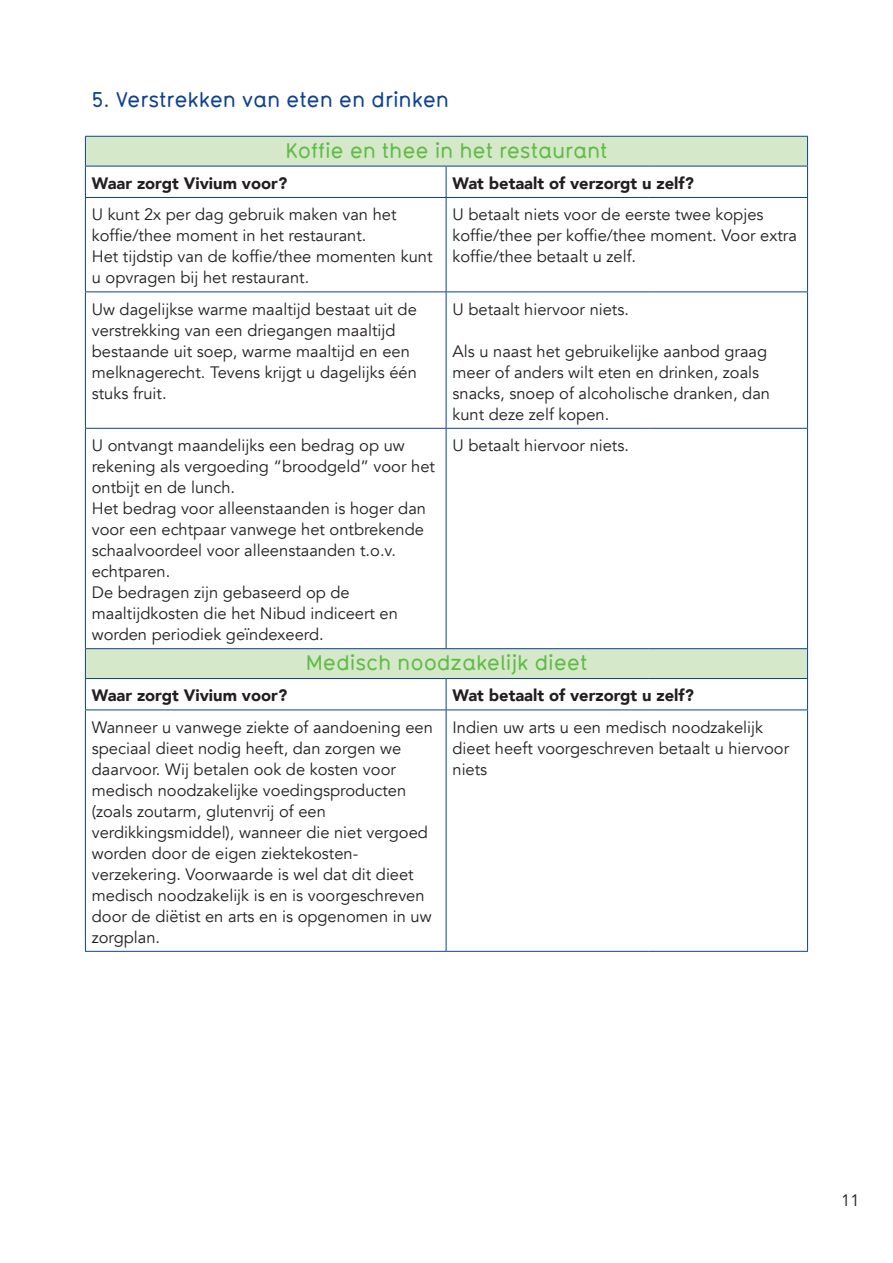
<style>
.page{position:relative;width:893px;height:1263px;background:#fff}
.page>*{position:absolute;margin:0;border:0;box-sizing:border-box;transform-origin:0 0}
.kopje{font:21px "Typ Med";color:#60bb46}
.kopje-2{font:21px "Typ Med";color:#0f4191}
.tekst{font:16.5px/21px "Avenir";color:#231f20}
.tekst-2{font:900 16.5px "Avenir";color:#231f20}
</style>
<div class="page">
<svg style="left:86px;top:137px;width:721px;height:541px"></svg>
<hr style="left:85px;top:166px;width:1px;height:31px;background:#0f4191">
<hr style="left:446px;top:166px;width:1px;height:31px;background:#0f4191">
<hr style="left:807px;top:166px;width:1px;height:31px;background:#0f4191">
<hr style="left:85px;top:197px;width:361px;height:1px;background:#0f4191">
<hr style="left:85px;top:198px;width:1px;height:93px;background:#0f4191">
<hr style="left:446px;top:197px;width:202px;height:1px;background:#0f4191">
<hr style="left:446px;top:198px;width:1px;height:93px;background:#0f4191">
<hr style="left:648px;top:197px;width:160px;height:1px;background:#0f4191">
<hr style="left:807px;top:198px;width:1px;height:93px;background:#0f4191">
<hr style="left:85px;top:291px;width:361px;height:1px;background:#0f4191">
<hr style="left:85px;top:292px;width:1px;height:136px;background:#0f4191">
<hr style="left:446px;top:291px;width:202px;height:1px;background:#0f4191">
<hr style="left:446px;top:292px;width:1px;height:136px;background:#0f4191">
<hr style="left:648px;top:291px;width:160px;height:1px;background:#0f4191">
<hr style="left:807px;top:292px;width:1px;height:136px;background:#0f4191">
<hr style="left:85px;top:428px;width:361px;height:1px;background:#0f4191">
<hr style="left:85px;top:429px;width:1px;height:219px;background:#0f4191">
<hr style="left:446px;top:428px;width:202px;height:1px;background:#0f4191">
<hr style="left:446px;top:429px;width:1px;height:219px;background:#0f4191">
<hr style="left:648px;top:428px;width:160px;height:1px;background:#0f4191">
<hr style="left:807px;top:429px;width:1px;height:219px;background:#0f4191">
<hr style="left:85px;top:679px;width:1px;height:30px;background:#0f4191">
<hr style="left:446px;top:679px;width:1px;height:30px;background:#0f4191">
<hr style="left:807px;top:679px;width:1px;height:30px;background:#0f4191">
<hr style="left:85px;top:709px;width:361px;height:1px;background:#0f4191">
<hr style="left:85px;top:710px;width:1px;height:241px;background:#0f4191">
<hr style="left:446px;top:709px;width:202px;height:1px;background:#0f4191">
<hr style="left:446px;top:710px;width:1px;height:241px;background:#0f4191">
<hr style="left:648px;top:709px;width:160px;height:1px;background:#0f4191">
<hr style="left:807px;top:710px;width:1px;height:241px;background:#0f4191">
<hr style="left:85px;top:648px;width:361px;height:1px;background:#0f4191">
<svg style="left:85px;top:649px;width:1px;height:29px"></svg>
<hr style="left:446px;top:648px;width:202px;height:1px;background:#0f4191">
<hr style="left:648px;top:648px;width:160px;height:1px;background:#0f4191">
<svg style="left:807px;top:649px;width:1px;height:29px"></svg>
<hr style="left:85px;top:678px;width:361px;height:1px;background:#0f4191">
<hr style="left:446px;top:678px;width:202px;height:1px;background:#0f4191">
<hr style="left:648px;top:678px;width:160px;height:1px;background:#0f4191">
<hr style="left:85px;top:951px;width:361px;height:1px;background:#0f4191">
<hr style="left:446px;top:951px;width:202px;height:1px;background:#0f4191">
<hr style="left:648px;top:951px;width:160px;height:1px;background:#0f4191">
<hr style="left:85px;top:136px;width:361px;height:1px;background:#0f4191">
<svg style="left:85px;top:137px;width:1px;height:29px"></svg>
<hr style="left:446px;top:136px;width:202px;height:1px;background:#0f4191">
<hr style="left:648px;top:136px;width:160px;height:1px;background:#0f4191">
<svg style="left:807px;top:137px;width:1px;height:29px"></svg>
<hr style="left:85px;top:166px;width:361px;height:1px;background:#0f4191">
<hr style="left:446px;top:166px;width:202px;height:1px;background:#0f4191">
<hr style="left:648px;top:166px;width:160px;height:1px;background:#0f4191">
<p class="kopje-2" style="left:92px;top:85px;width:359px">5. Verstrekken van eten en drinken</p>
<p class="kopje" style="left:285px;top:136px;width:324px">Koffie en thee in het restaurant</p>
<p class="tekst-2" style="left:92px;top:169px;width:197px">Waar zorgt Vivium voor?</p>
<p class="tekst-2" style="left:452px;top:169px;width:243px">Wat betaalt of verzorgt u zelf?</p>
<p class="tekst" style="left:92px;top:204px;width:306px">U kunt 2x per dag gebruik maken van het koffie/thee moment in het restaurant.</p>
<p class="tekst" style="left:92px;top:246px;width:342px">Het tijdstip van de koffie/thee momenten kunt u opvragen bij het restaurant.</p>
<p class="tekst" style="left:452px;top:204px;width:346px">U betaalt niets voor de eerste twee kopjes koffie/thee per koffie/thee moment. Voor extra koffie/thee betaalt u zelf.</p>
<p class="tekst" style="left:92px;top:299px;width:327px">Uw dagelijkse warme maaltijd bestaat uit de verstrekking van een driegangen maaltijd bestaande uit soep, warme maaltijd en een melknagerecht. Tevens krijgt u dagelijks één stuks fruit.</p>
<p class="tekst" style="left:452px;top:299px;width:178px">U betaalt hiervoor niets.</p>
<p class="tekst" style="left:452px;top:341px;width:319px">Als u naast het gebruikelijke aanbod graag meer of anders wilt eten en drinken, zoals snacks, snoep of alcoholische dranken, dan kunt deze zelf kopen.</p>
<p class="tekst" style="left:92px;top:435px;width:345px">U ontvangt maandelijks een bedrag op uw rekening als vergoeding “broodgeld” voor het ontbijt en de lunch.</p>
<p class="tekst" style="left:92px;top:498px;width:336px">Het bedrag voor alleenstaanden is hoger dan voor een echtpaar vanwege het ontbrekende schaalvoordeel voor alleenstaanden t.o.v. echtparen.</p>
<p class="tekst" style="left:92px;top:582px;width:308px">De bedragen zijn gebaseerd op de maaltijdkosten die het Nibud indiceert en worden periodiek geïndexeerd.</p>
<p class="tekst" style="left:452px;top:435px;width:178px">U betaalt hiervoor niets.</p>
<p class="kopje" style="left:306px;top:648px;width:283px">Medisch noodzakelijk dieet</p>
<p class="tekst-2" style="left:92px;top:681px;width:197px">Waar zorgt Vivium voor?</p>
<p class="tekst-2" style="left:452px;top:681px;width:243px">Wat betaalt of verzorgt u zelf?</p>
<p class="tekst" style="left:92px;top:717px;width:343px">Wanneer u vanwege ziekte of aandoening een speciaal dieet nodig heeft, dan zorgen we daarvoor. Wij betalen ook de kosten voor medisch noodzakelijke voedingsproducten (zoals zoutarm, glutenvrij of een verdikkingsmiddel), wanneer die niet vergoed worden door de eigen ziektekosten&shy;verzekering. Voorwaarde is wel dat dit dieet medisch noodzakelijk is en is voorgeschreven door de diëtist en arts en is opgenomen in uw zorgplan.</p>
<p class="tekst" style="left:452px;top:717px;width:338px">Indien uw arts u een medisch noodzakelijk dieet heeft voorgeschreven betaalt u hiervoor niets</p>
<p class="tekst" style="left:841px;top:1190px;width:20px">11</p>
</div>
